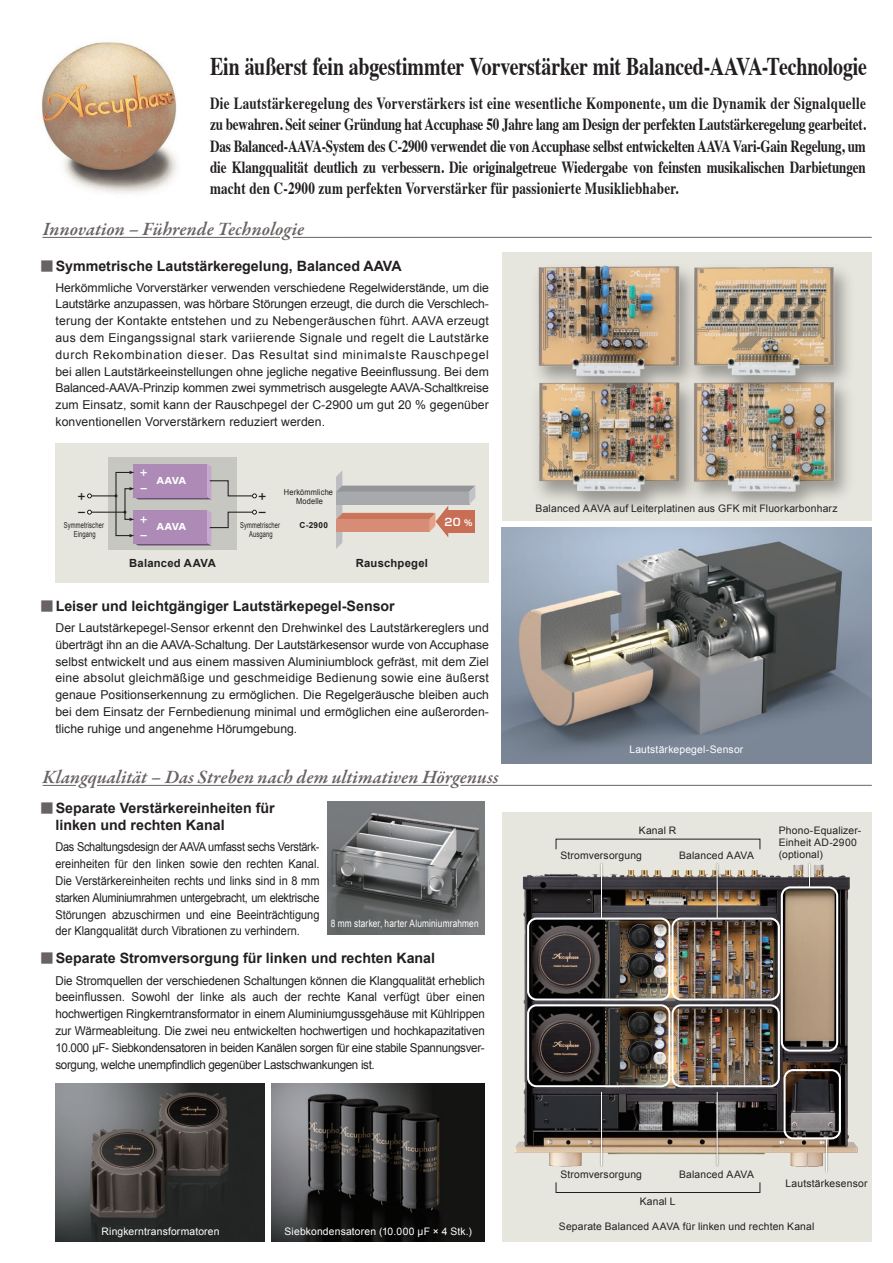
<style>
.page{position:relative;width:893px;height:1263px;background:#fff}
.page>*{position:absolute;margin:0;border:0;box-sizing:border-box;transform-origin:0 0}
.t1{font:700 25.5px "Times";letter-spacing:-.01em;color:#231f20;scale:.78 1}
.t2{font:italic 600 19.2px "Garamond Premr Pro";color:#696262}
.t3{font:700 16.95px/21.3px "Times";letter-spacing:.015em;color:#231f20;text-align:justify;scale:.77 1}
.t4{font:700 14.25px/17px "Arial";color:#231f20}
.t5{font:12.15px/16.8px "Arial";color:#231f20;text-align:justify}
.t6{font:12.15px/16.8px "Arial";color:#231f20;text-align:justify;scale:.95 1}
.t7{font:12.15px/16.8px "Arial";color:#231f20;text-align:justify;scale:.9 1}
.t8{font:700 11.25px "Arial";letter-spacing:.02em;color:#231f20}
.t9{font:10.35px/12px "Arial";letter-spacing:.015em;color:#231f20}
.t10{font:10.35px "Arial";letter-spacing:.02em;color:#fff}
.t11{font:10.35px "Arial";letter-spacing:.02em;color:#fff;scale:.8 1}
.t12{font:700 10.35px "Shin Go Pro De";color:#fff}
.t13{font:800 9px "Shin Go Pro";letter-spacing:-.04em;color:#fff}
.t14{font:800 9px/16.6px "Shin Go Pro";color:#231f20}
.t15{font:800 8.55px/16.4px "Shin Go Pro";color:#fff}
.t16{font:8.25px/9px "Arial";letter-spacing:.02em;color:#231f20;text-align:center;scale:.7 1}
.t17{font:8.25px/9px "Arial";letter-spacing:.02em;color:#231f20;text-align:center;scale:.9 1}
.t18{font:700 8.25px "Arial";color:#231f20}
.s1{font-family:"Shin Go Pro";font-weight:500;font-size:13.05px;color:#696262}
.s2{font-size:8.25px}
</style>
<div class="page">
<div style="left:502px;top:812px;width:369px;height:430px;background:#e7e6de"></div>
<img style="left:41px;top:42px;width:136px;height:152px">
<div style="left:55px;top:443px;width:434px;height:139px;background:#e7e6de"></div>
<div style="left:108px;top:458px;width:128px;height:92px;background:linear-gradient(to right,#c7c7c2,#c7c7c2)"></div>
<svg style="left:336px;top:471px;width:139px;height:78px"></svg>
<img style="left:55px;top:1084px;width:209px;height:158px">
<img style="left:271px;top:1084px;width:214px;height:158px">
<img style="left:327px;top:801px;width:158px;height:134px">
<div style="left:502px;top:253px;width:369px;height:268px;background:#e7e6de"></div>
<img style="left:706px;top:406px;width:143px;height:101px">
<img style="left:706px;top:393px;width:143px;height:13px">
<img style="left:701px;top:252px;width:154px;height:141px">
<img style="left:502px;top:528px;width:369px;height:235px">
<img style="left:537px;top:406px;width:169px;height:104px">
<img style="left:539px;top:406px;width:140px;height:85px">
<img style="left:537px;top:257px;width:169px;height:149px">
<img style="left:516px;top:252px;width:185px;height:141px">
<img style="left:515px;top:847px;width:357px;height:337px">
<div style="left:527px;top:1004px;width:143px;height:83px;border:2px solid #fff;border-radius:9px"></div>
<div style="left:671px;top:1004px;width:109px;height:83px;border:2px solid #fff;border-radius:9px"></div>
<img style="left:806px;top:861px;width:7px;height:29px">
<svg style="left:809px;top:864px;width:1px;height:22px"></svg>
<div style="left:781px;top:886px;width:57px;height:166px;border:2px solid #fff;border-radius:9px"></div>
<img style="left:598px;top:861px;width:7px;height:60px">
<hr style="left:601px;top:864px;width:1px;height:54px;background:#fff">
<img style="left:714px;top:861px;width:6px;height:60px">
<hr style="left:717px;top:864px;width:1px;height:54px;background:#fff">
<img style="left:598px;top:1089px;width:7px;height:79px">
<hr style="left:601px;top:1092px;width:1px;height:73px;background:#fff">
<img style="left:714px;top:1089px;width:6px;height:79px">
<hr style="left:717px;top:1092px;width:1px;height:73px;background:#fff">
<div style="left:527px;top:917px;width:143px;height:83px;border:2px solid #fff;border-radius:9px"></div>
<div style="left:671px;top:917px;width:109px;height:83px;border:2px solid #fff;border-radius:9px"></div>
<img style="left:823px;top:1139px;width:7px;height:36px">
<hr style="left:826px;top:1139px;width:1px;height:33px;background:#fff">
<div style="left:783px;top:1069px;width:58px;height:70px;border:2px solid #fff;border-radius:9px"></div>
<hr style="left:42px;top:237px;width:830px;height:1px;background:#696262">
<svg style="left:280px;top:237px;width:12px;height:1px"></svg>
<hr style="left:43px;top:785px;width:829px;height:1px;background:#696262">
<hr style="left:76px;top:784px;width:21px;height:3px;background:#fff">
<svg style="left:449px;top:784px;width:13px;height:2px"></svg>
<div style="left:556px;top:1182px;width:204px;height:11px;border:1px solid #231f20"></div>
<svg style="left:87px;top:464px;width:170px;height:81px"></svg>
<h1 class="t1" style="left:210px;top:42px;width:844px">Ein äußerst fein abgestimmter Vorverstärker mit Balanced-AAVA-Technologie</h1>
<p class="t3" style="left:210px;top:91px;width:853px">Die Lautstärkeregelung des Vorverstärkers ist eine wesentliche Komponente, um die Dynamik der Signalquelle zu bewahren. Seit seiner Gründung hat Accuphase 50 Jahre lang am Design der perfekten Lautstärkeregelung gearbeitet.<br>Das Balanced-AAVA-System des C-2900 verwendet die von Accuphase selbst entwickelten AAVA Vari-Gain Regelung, um die Klangqualität deutlich zu verbessern. Die originalgetreue Wiedergabe von feinsten musikalischen Darbietungen macht den C-2900 zum perfekten Vorverstärker für passionierte Musikliebhaber.</p>
<h2 class="t2" style="left:43px;top:217px;width:263px">Innovation – Führende Technologie</h2>
<p class="t4" style="left:41px;top:257px;width:363px"><span class="s1">■</span> Symmetrische Lautstärkeregelung, Balanced AAVA</p>
<p class="t5" style="left:55px;top:279px;width:435px">Herkömmliche Vorverstärker verwenden verschiedene Regelwiderstände, um die Lautstärke anzupassen, was hörbare Störungen erzeugt, die durch die Verschlech&shy;terung der Kontakte entstehen und zu Nebengeräuschen führt. AAVA erzeugt aus dem Eingangssignal stark variierende Signale und regelt die Lautstärke durch Rekombination dieser. Das Resultat sind minimalste Rauschpegel bei allen Lautstärkeeinstellungen ohne jegliche negative Beeinflussung. Bei dem Balanced-AAVA-Prinzip kommen zwei symmetrisch ausgelegte AAVA-Schaltkreise zum Einsatz, somit kann der Rauschpegel der C-2900 um gut 20 % gegenüber konventionellen Vorverstärkern reduziert werden.</p>
<p class="t14" style="left:77px;top:487px;width:10px">＋－</p>
<p class="t15" style="left:139px;top:464px;width:10px">＋－</p>
<p class="t13" style="left:157px;top:474px;width:31px">AAVA</p>
<p class="t17" style="left:284px;top:488px;width:56px">Herkömmliche<br>Modelle</p>
<p class="t15" style="left:139px;top:511px;width:10px">＋－</p>
<p class="t16" style="left:64px;top:520px;width:59px">Symmetrischer<br>Eingang</p>
<p class="t16" style="left:240px;top:520px;width:59px">Symmetrischer<br>Ausgang</p>
<p class="t13" style="left:157px;top:520px;width:31px">AAVA</p>
<p class="t18" style="left:300px;top:519px;width:30px">C-2900</p>
<p class="t8" style="left:129px;top:556px;width:88px">Balanced AAVA</p>
<p class="t8" style="left:356px;top:556px;width:74px">Rauschpegel</p>
<p class="t12" style="left:444px;top:513px;width:30px">20 <span class="s2">%</span></p>
<p class="t4" style="left:41px;top:598px;width:356px"><span class="s1">■</span> Leiser und leichtgängiger Lautstärkepegel-Sensor</p>
<p class="t5" style="left:55px;top:619px;width:435px">Der Lautstärkepegel-Sensor erkennt den Drehwinkel des Lautstärkereglers und überträgt ihn an die AAVA-Schaltung. Der Lautstärkesensor wurde von Accuphase selbst entwickelt und aus einem massiven Aluminiumblock gefräst, mit dem Ziel eine absolut gleichmäßige und geschmeidige Bedienung sowie eine äußerst genaue Positionserkennung zu ermöglichen. Die Regelgeräusche bleiben auch bei dem Einsatz der Fernbedienung minimal und ermöglichen eine außerorden&shy;tliche ruhige und angenehme Hörumgebung.</p>
<h2 class="t2" style="left:43px;top:765px;width:458px">Klangqualität – Das Streben nach dem ultimativen Hörgenuss</h2>
<p class="t4" style="left:55px;top:800px;width:221px;text-indent:-15px"><span class="s1">■</span> Separate Verstärkereinheiten für linken und rechten Kanal</p>
<p class="t7" style="left:55px;top:839px;width:295px">Das Schaltungsdesign der AAVA umfasst sechs Verstärk&shy;ereinheiten für den linken sowie den rechten Kanal.<br>Die Verstärkereinheiten rechts und links sind in 8 mm starken Aluminiumrahmen untergebracht, um elektrische Störungen abzuschirmen und eine Beeinträchtigung der Klangqualität durch Vibrationen zu verhindern.</p>
<p class="t4" style="left:41px;top:950px;width:396px"><span class="s1">■</span> Separate Stromversorgung für linken und rechten Kanal</p>
<p class="t6" style="left:55px;top:972px;width:454px">Die Stromquellen der verschiedenen Schaltungen können die Klangqualität erheblich beeinflussen. Sowohl der linke als auch der rechte Kanal verfügt über einen hochwertigen Ringkerntransformator in einem Aluminiumgussgehäuse mit Kühlrippen zur Wärmeableitung. Die zwei neu entwickelten hochwertigen und hochkapazitativen 10.000 μF- Siebkondensatoren in beiden Kanälen sorgen für eine stabile Spannungsver&shy;sorgung, welche unempfindlich gegenüber Lastschwankungen ist.</p>
<p class="t11" style="left:331px;top:916px;width:186px">8 mm starker, harter Aluminiumrahmen</p>
<p class="t9" style="left:536px;top:502px;width:303px">Balanced AAVA auf Leiterplatinen aus GFK mit Fluorkarbonharz</p>
<p class="t10" style="left:629px;top:742px;width:115px">Lautstärkepegel-Sensor</p>
<p class="t9" style="left:639px;top:825px;width:39px">Kanal R</p>
<p class="t9" style="left:560px;top:850px;width:83px">Stromversorgung</p>
<p class="t9" style="left:679px;top:850px;width:77px">Balanced AAVA</p>
<p class="t9" style="left:779px;top:824px;width:84px">Phono-Equalizer-<br>Einheit AD-2900 (optional)</p>
<p class="t10" style="left:102px;top:1225px;width:120px">Ringkerntransformatoren</p>
<p class="t10" style="left:285px;top:1225px;width:189px">Siebkondensatoren (10.000 μF × 4 Stk.)</p>
<p class="t9" style="left:560px;top:1168px;width:83px">Stromversorgung</p>
<p class="t9" style="left:679px;top:1168px;width:77px">Balanced AAVA</p>
<p class="t9" style="left:640px;top:1195px;width:37px">Kanal L</p>
<p class="t9" style="left:786px;top:1178px;width:83px">Lautstärkesensor</p>
<p class="t9" style="left:559px;top:1220px;width:257px">Separate Balanced AAVA für linken und rechten Kanal</p>
</div>
